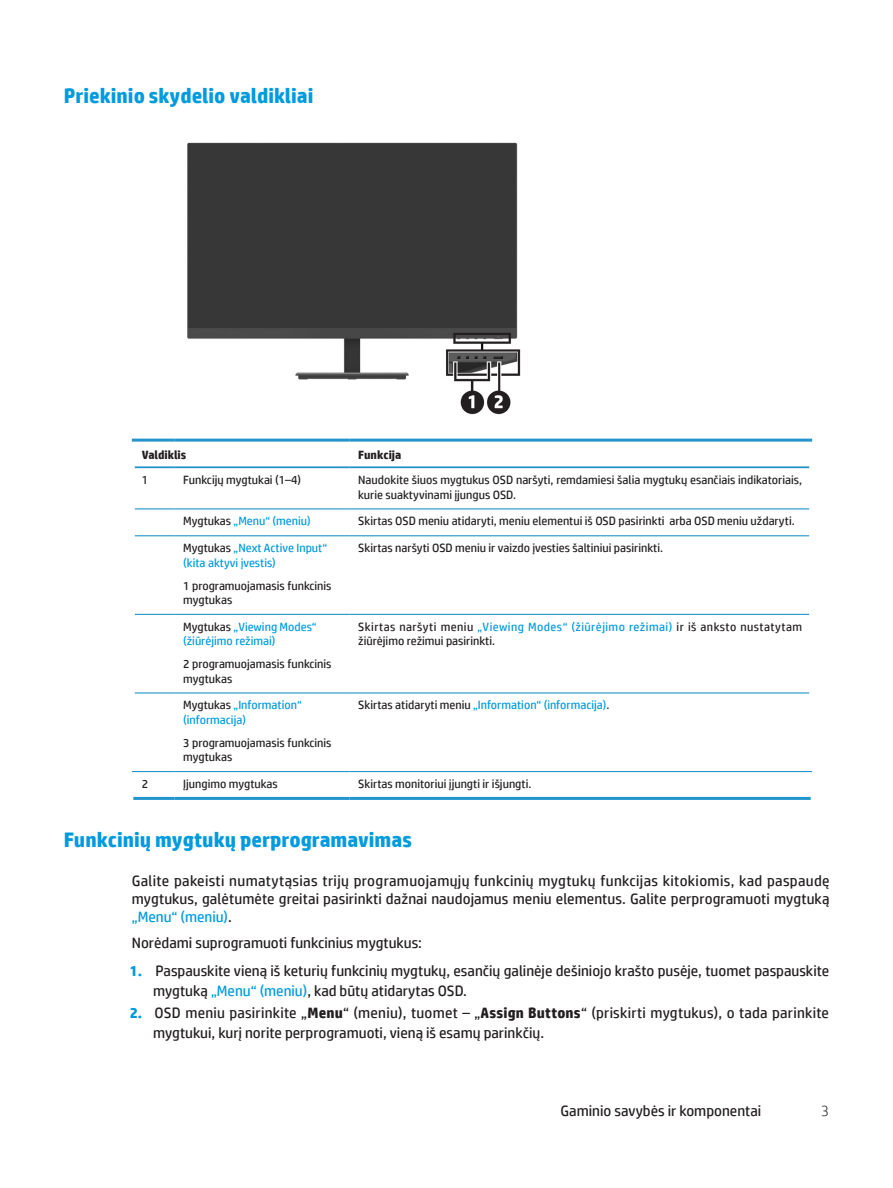
<style>
.page{position:relative;width:893px;height:1188px;background:#fff}
.page>*{position:absolute;margin:0;border:0;box-sizing:border-box;transform-origin:0 0}
.Head_4{font:700 21px "HP Simplified";color:#009bde}
.Head_3{font:700 21px "HP Simplified";color:#009bde}
.t1{font:15px/18px "HP Simplified";color:#231f20}
.t2{font:300 15px "HP Simplified";color:#231f20}
.Cell_body{font:12px/14.4px "HP Simplified";color:#231f20}
.t3{font:12px/14.4px "HP Simplified";color:#009bde}
.Cell_body-2{font:12px/14.4px "HP Simplified";letter-spacing:.035em;color:#231f20}
.Table_Head{font:700 12px "HP Simplified";color:#231f20}
.s1{color:#231f20}
.s2{color:#009bde}
.s3{font-weight:700;color:#009bde}
.s4{font-weight:700}
</style>
<div class="page">
<img style="left:187px;top:142px;width:334px;height:273px">
<hr style="left:350px;top:466px;width:459px;height:2px;background:#2494cd">
<hr style="left:135px;top:508px;width:40px;height:1px;background:#2494cd">
<hr style="left:175px;top:508px;width:175px;height:1px;background:#2494cd">
<hr style="left:350px;top:508px;width:459px;height:1px;background:#2494cd">
<hr style="left:135px;top:535px;width:40px;height:1px;background:#2494cd">
<hr style="left:175px;top:535px;width:175px;height:1px;background:#2494cd">
<hr style="left:350px;top:535px;width:459px;height:1px;background:#2494cd">
<hr style="left:135px;top:614px;width:40px;height:1px;background:#2494cd">
<hr style="left:175px;top:614px;width:175px;height:1px;background:#2494cd">
<hr style="left:350px;top:614px;width:459px;height:1px;background:#2494cd">
<hr style="left:135px;top:692px;width:40px;height:2px;background:#2494cd">
<hr style="left:175px;top:692px;width:175px;height:2px;background:#2494cd">
<hr style="left:350px;top:692px;width:459px;height:2px;background:#2494cd">
<hr style="left:132px;top:771px;width:43px;height:1px;background:#2494cd">
<hr style="left:175px;top:771px;width:175px;height:1px;background:#2494cd">
<hr style="left:350px;top:771px;width:462px;height:1px;background:#2494cd">
<hr style="left:135px;top:466px;width:40px;height:2px;background:#2494cd">
<hr style="left:175px;top:466px;width:175px;height:2px;background:#2494cd">
<hr style="left:132px;top:439px;width:43px;height:3px;background:#2494cd">
<hr style="left:175px;top:439px;width:175px;height:3px;background:#2494cd">
<hr style="left:350px;top:439px;width:462px;height:3px;background:#2494cd">
<hr style="left:133px;top:797px;width:42px;height:3px;background:#2494cd">
<hr style="left:175px;top:797px;width:175px;height:3px;background:#2494cd">
<hr style="left:350px;top:797px;width:461px;height:3px;background:#2494cd">
<p class="Head_3" style="left:64px;top:83px;width:251px">Priekinio skydelio valdikliai</p>
<p class="Table_Head" style="left:142px;top:448px;width:46px">Valdiklis</p>
<p class="Table_Head" style="left:358px;top:448px;width:45px">Funkcija</p>
<p class="Cell_body" style="left:142px;top:473px;width:8px">1</p>
<p class="Cell_body" style="left:183px;top:473px;width:120px">Funkcijų mygtukai (1–4)</p>
<p class="Cell_body" style="left:358px;top:473px;width:445px">Naudokite šiuos mygtukus OSD naršyti, remdamiesi šalia mygtukų esančiais indikatoriais, kurie suaktyvinami įjungus OSD.</p>
<p class="t3" style="left:183px;top:514px;width:129px"><span class="s1">Mygtukas</span> „Menu“ (meniu)</p>
<p class="Cell_body" style="left:358px;top:514px;width:438px">Skirtas OSD meniu atidaryti, meniu elementui iš OSD pasirinkti arba OSD meniu uždaryti.</p>
<p class="t3" style="left:183px;top:541px;width:145px"><span class="s1">Mygtukas</span> „Next Active Input“ (kita aktyvi įvestis)</p>
<p class="Cell_body" style="left:183px;top:578px;width:150px">1 programuojamasis funkcinis mygtukas</p>
<p class="Cell_body" style="left:358px;top:541px;width:306px">Skirtas naršyti OSD meniu ir vaizdo įvesties šaltiniui pasirinkti.</p>
<p class="t3" style="left:183px;top:619px;width:135px"><span class="s1">Mygtukas</span> „Viewing Modes“ (žiūrėjimo režimai)</p>
<p class="Cell_body" style="left:183px;top:657px;width:150px">2 programuojamasis funkcinis mygtukas</p>
<p class="t3" style="left:183px;top:698px;width:120px"><span class="s1">Mygtukas</span> „Information“ (informacija)</p>
<p class="Cell_body" style="left:183px;top:735px;width:150px">3 programuojamasis funkcinis mygtukas</p>
<p class="Cell_body-2" style="left:358px;top:619px;width:445px">Skirtas naršyti meniu <span class="s2">„Viewing Modes“ (žiūrėjimo režimai)</span> ir iš anksto nustatytam žiūrėjimo režimui pasirinkti.</p>
<p class="t3" style="left:358px;top:698px;width:253px"><span class="s1">Skirtas atidaryti meniu</span> „Information“ (informacija)<span class="s1">.</span></p>
<p class="Cell_body" style="left:142px;top:777px;width:8px">2</p>
<p class="Cell_body" style="left:183px;top:777px;width:96px">Įjungimo mygtukas</p>
<p class="Cell_body" style="left:358px;top:777px;width:175px">Skirtas monitoriui įjungti ir išjungti.</p>
<p class="Head_4" style="left:64px;top:828px;width:350px">Funkcinių mygtukų perprogramavimas</p>
<p class="t1" style="left:132px;top:871px;width:699px;text-align:justify">Galite pakeisti numatytąsias trijų programuojamųjų funkcinių mygtukų funkcijas kitokiomis, kad paspaudę mygtukus, galėtumėte greitai pasirinkti dažnai naudojamus meniu elementus. Galite perprogramuoti mygtuką <span class="s2">„Menu“ (meniu)</span>.</p>
<p class="t1" style="left:132px;top:934px;width:292px">Norėdami suprogramuoti funkcinius mygtukus:</p>
<p class="t1" style="left:153px;top:961px;width:678px;line-height:20.1px;text-indent:-23px"><span class="s3">1.</span> Paspauskite vieną iš keturių funkcinių mygtukų, esančių galinėje dešiniojo krašto pusėje, tuomet paspauskite mygtuką <span class="s2">„Menu“ (meniu)</span>, kad būtų atidarytas OSD.</p>
<p class="t1" style="left:153px;top:1003px;width:677px;line-height:19.5px;text-indent:-23px"><span class="s3">2.</span> OSD meniu pasirinkite „<span class="s4">Menu</span>“ (meniu), tuomet – „<span class="s4">Assign Buttons</span>“ (priskirti mygtukus), o tada parinkite mygtukui, kurį norite perprogramuoti, vieną iš esamų parinkčių.</p>
<p class="t1" style="left:561px;top:1102px;width:202px">Gaminio savybės ir komponentai</p>
<p class="t2" style="left:821px;top:1102px;width:10px">3</p>
</div>
